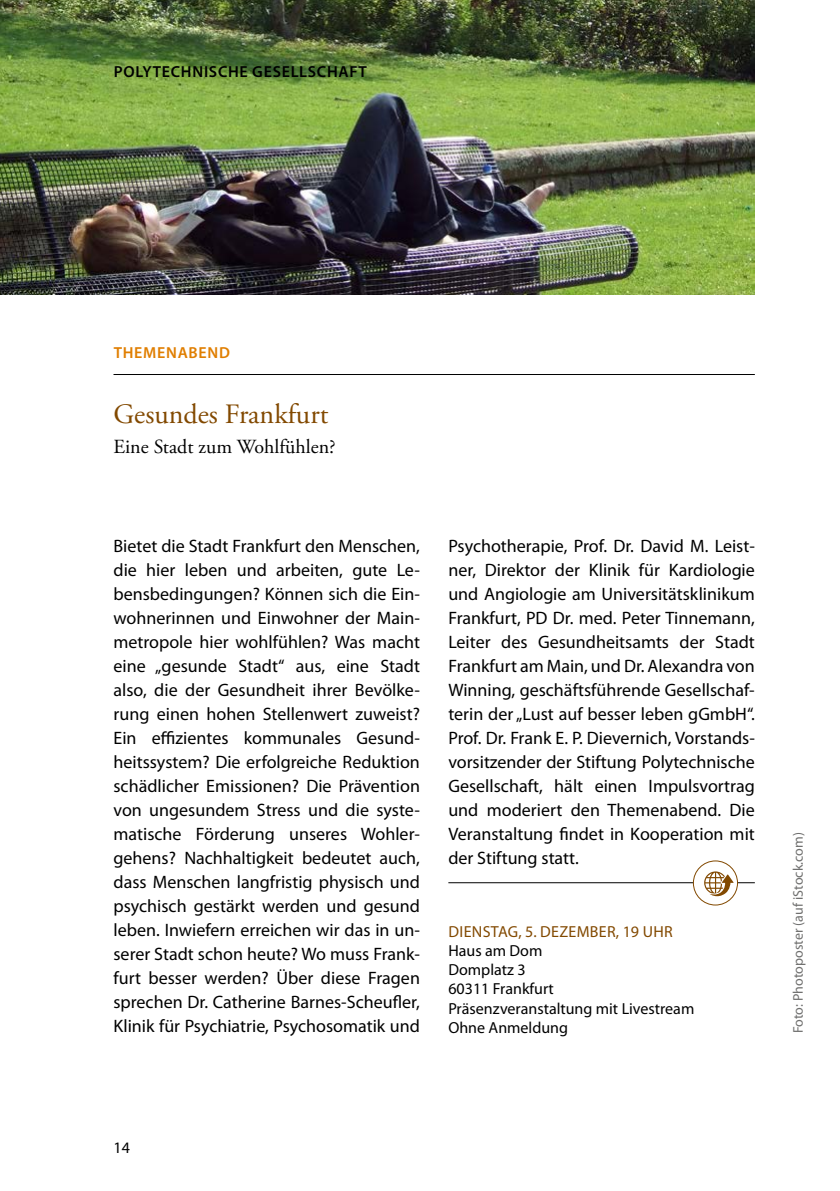
<style>
.page{position:relative;width:840px;height:1191px;background:#fff}
.page>*{position:absolute;margin:0;border:0;box-sizing:border-box;transform-origin:0 0}
.t1{font:28px "Adobe Garamond Pro";color:#824900}
.t2{font:20px "Adobe Garamond Pro";color:#000}
.t3{font:18px/24px "Myriad Pro";color:#000;text-align:justify}
.t4{font:16px/19.2px "Myriad Pro";color:#000}
.t5{font:600 16px "Myriad Pro";letter-spacing:.045em;color:#000}
.t6{font:16px "Myriad Pro";letter-spacing:.02em;color:#824900}
.t7{font:600 16px "Myriad Pro";letter-spacing:.045em;color:#e07e00}
.t8{font:14px "Myriad Pro";color:#6f6f6e}
</style>
<div class="page">
<hr style="left:113px;top:374px;width:641px;height:1px;background:#000">
<img style="left:0;top:0;width:754px;height:295px">
<hr style="left:448px;top:882px;width:306px;height:1px;background:#000">
<div style="left:693px;top:861px;width:44px;height:44px;background:#fff;border-radius:50%"></div>
<div style="left:692px;top:860px;width:45px;height:45px;border:1px solid #824900;border-radius:50%"></div>
<svg style="left:704px;top:871px;width:29px;height:28px"></svg>
<p class="t5" style="left:114px;top:61px;width:254px">POLYTECHNISCHE GESELLSCHAFT</p>
<p class="t7" style="left:114px;top:342px;width:118px">THEMENABEND</p>
<h1 class="t1" style="left:113px;top:397px;width:216px">Gesundes Frankfurt</h1>
<p class="t2" style="left:113px;top:434px;width:223px">Eine Stadt zum Wohlfühlen?</p>
<p class="t3" style="left:113px;top:534px;width:308px">Bietet die Stadt Frankfurt den Menschen, die hier leben und arbeiten, gute Le&shy;bensbedingungen? Können sich die Ein&shy;wohnerinnen und Einwohner der Main&shy;metropole hier wohlfühlen? Was macht eine „gesunde Stadt“ aus, eine Stadt also, die der Gesundheit ihrer Bevölke&shy;rung einen hohen Stellenwert zuweist?<br>Ein effizientes kommunales Gesund&shy;heitssystem? Die erfolgreiche Reduktion schädlicher Emissionen? Die Prävention von ungesundem Stress und die syste&shy;matische Förderung unseres Wohler&shy;gehens? Nachhaltigkeit bedeutet auch, dass Menschen langfristig physisch und psychisch gestärkt werden und gesund leben. Inwiefern erreichen wir das in un&shy;serer Stadt schon heute? Wo muss Frank&shy;furt besser werden? Über diese Fragen sprechen Dr. Catherine Barnes-Scheufler, Klinik für Psychiatrie, Psychosomatik und</p>
<p class="t3" style="left:448px;top:534px;width:308px">Psychotherapie, Prof. Dr. David M. Leist&shy;ner, Direktor der Klinik für Kardiologie und Angiologie am Universitätsklinikum Frankfurt, PD Dr. med. Peter Tinnemann, Leiter des Gesundheitsamts der Stadt Frankfurt am Main, und Dr. Alexandra von Winning, geschäftsführende Gesellschaf&shy;terin der „Lust auf besser leben gGmbH“.<br>Prof. Dr. Frank E. P. Dievernich, Vorstands&shy;vorsitzender der Stiftung Polytechnische Gesellschaft, hält einen Impulsvortrag und moderiert den Themenabend. Die Veranstaltung findet in Kooperation mit der Stiftung statt.</p>
<p class="t6" style="left:448px;top:921px;width:225px">DIENSTAG, 5. DEZEMBER, 19 UHR</p>
<p class="t4" style="left:448px;top:940px;width:247px">Haus am Dom<br>Domplatz 3<br>60311 Frankfurt<br>Präsenzveranstaltung mit Livestream<br>Ohne Anmeldung</p>
<p class="t8" style="left:789px;top:1033px;width:202px;rotate:-90deg">Foto: Photoposter (auf iStock.com)</p>
<p class="t4" style="left:113px;top:1137px;width:18px">14</p>
</div>
